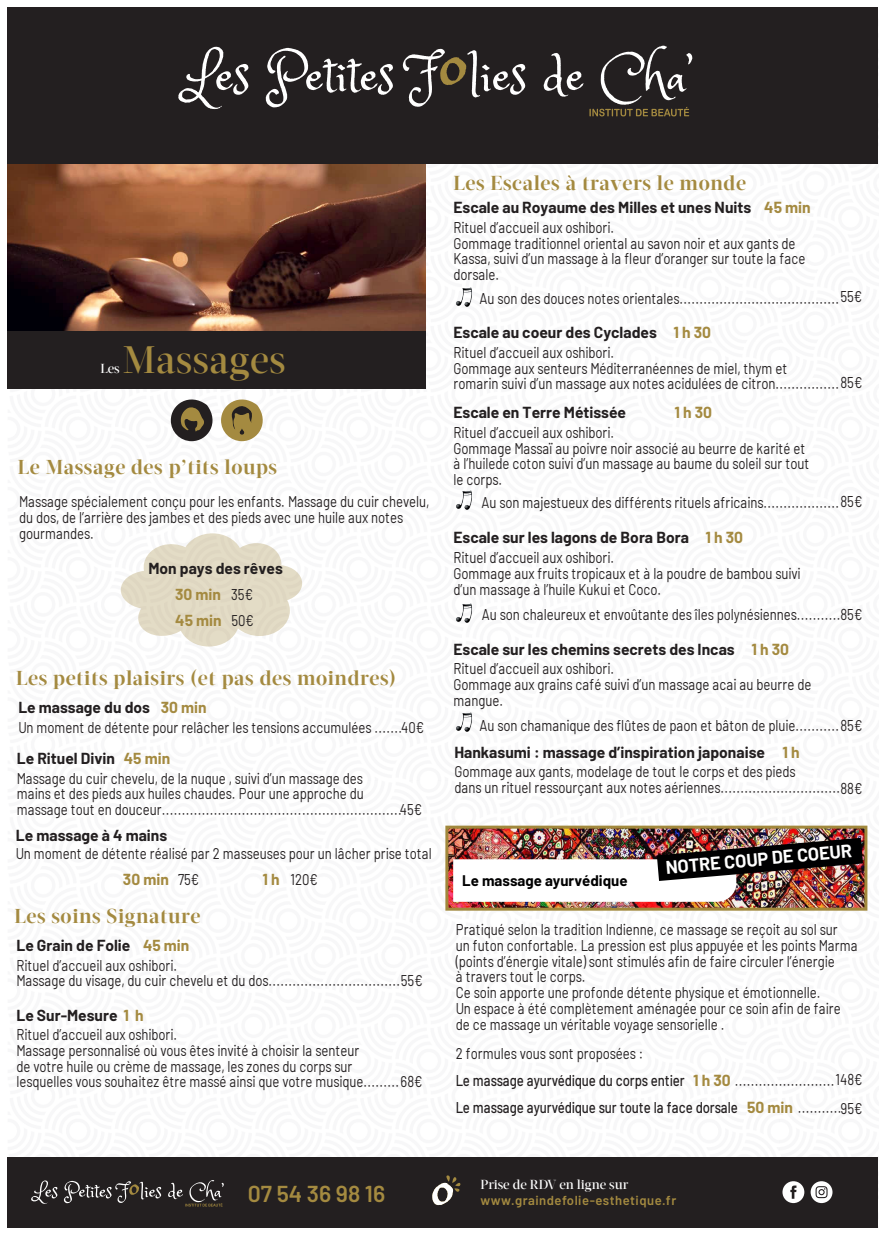
<style>
.page{position:relative;width:884px;height:1233px;background:#fff}
.page>*{position:absolute;margin:0;border:0;box-sizing:border-box;transform-origin:0 0}
.t1{font:500 38px "Acta Display W01";letter-spacing:.01em;color:#a48a40}
.t2{font:600 23px "Barlow";color:#a48a40}
.t3{font:700 20.1px "Acta Display W01";letter-spacing:.03em;color:#a48a40}
.t4{font:700 20px "Acta Display W01";letter-spacing:.03em;color:#a48a40}
.t5{font:700 18px "Barlow";color:#fff}
.t6{font:15.6px/15.7px "Barlow";color:#231f20;scale:.84 1}
.t7{font:700 15.6px "Barlow";color:#231f20}
.t8{font:500 15.6px "Barlow";letter-spacing:-.005em;color:#231f20;scale:.84 1}
.t9{font:700 15.6px "Barlow";color:#a48a40}
.t10{font:700 15px "Barlow";color:#000001}
.t11{font:600 13px "Barlow";letter-spacing:.04em;color:#a48a40}
.t12{font:500 13px "Acta Display W01";color:#fff}
.s1{font-weight:400;color:#231f20}
.s2{color:#a48a40}
.s3{font-weight:700;color:#a48a40}
.s4{font-weight:400}
</style>
<div class="page">
<div style="left:8px;top:1156px;width:870px;height:71px;background:#231f20"></div>
<svg style="left:446px;top:1175px;width:15px;height:17px"></svg>
<img style="left:432px;top:1182px;width:21px;height:23px">
<svg style="left:782px;top:1181px;width:22px;height:22px"></svg>
<svg style="left:811px;top:1181px;width:21px;height:22px"></svg>
<svg style="left:31px;top:1180px;width:26px;height:23px"></svg>
<svg style="left:64px;top:1180px;width:97px;height:23px"></svg>
<svg style="left:168px;top:1180px;width:56px;height:26px"></svg>
<img style="left:449px;top:829px;width:414px;height:77px">
<div style="left:445px;top:825px;width:422px;height:85px;border:3px solid #a1883c"></div>
<img style="left:453px;top:838px;width:410px;height:63px">
<img style="left:455px;top:712px;width:18px;height:20px">
<img style="left:455px;top:603px;width:18px;height:20px">
<img style="left:456px;top:490px;width:16px;height:20px">
<img style="left:456px;top:287px;width:17px;height:20px">
<svg style="left:121px;top:533px;width:181px;height:113px"></svg>
<img style="left:7px;top:164px;width:419px;height:167px">
<svg style="left:171px;top:399px;width:92px;height:42px"></svg>
<div style="left:7px;top:331px;width:419px;height:57px;background:#231f20"></div>
<div style="left:7px;top:7px;width:870px;height:157px;background:#231f20"></div>
<svg style="left:178px;top:47px;width:70px;height:62px"></svg>
<svg style="left:266px;top:48px;width:127px;height:59px"></svg>
<svg style="left:403px;top:49px;width:122px;height:58px"></svg>
<svg style="left:544px;top:46px;width:148px;height:70px"></svg>
<h1 class="t1" style="left:123px;top:338px;width:164px">Massages</h1>
<p class="t12" style="left:101px;top:361px;width:21px">Les</p>
<p class="t4" style="left:18px;top:455px;width:261px">Le Massage des p’tits loups</p>
<p class="t6" style="left:19px;top:492px;width:490px">Massage spécialement conçu pour les enfants. Massage du cuir chevelu, du dos, de l’arrière des jambes et des pieds avec une huile aux notes gourmandes.</p>
<p class="t7" style="left:148px;top:557px;width:136px">Mon pays des rêves</p>
<p class="t9" style="left:175px;top:583px;width:79px">30 min <span class="s1">35€</span></p>
<p class="t9" style="left:175px;top:609px;width:80px">45 min <span class="s1">50€</span></p>
<p class="t4" style="left:16px;top:667px;width:382px">Les petits plaisirs (et pas des moindres)</p>
<p class="t7" style="left:18px;top:696px;width:190px">Le massage du dos <span class="s2">30 min</span></p>
<p class="t6" style="left:18px;top:718px;width:484px">Un moment de détente pour relâcher les tensions accumulées .......40€</p>
<p class="t7" style="left:17px;top:747px;width:155px">Le Rituel Divin <span class="s2">45 min</span></p>
<p class="t6" style="left:17px;top:769px;width:484px">Massage du cuir chevelu, de la nuque , suivi d’un massage des<br>mains et des pieds aux huiles chaudes. Pour une approche du<br>massage tout en douceur............................................................45€</p>
<p class="t7" style="left:16px;top:823px;width:153px">Le massage à 4 mains</p>
<p class="t6" style="left:123px;top:840px;width:369px;line-height:25.4px;text-indent:-107px">Un moment de détente réalisé par 2 masseuses pour un lâcher prise total<br><span class="s3">30 min</span> 75€</p>
<p class="t6" style="left:263px;top:870px;width:67px"><span class="s3">1 h</span> 120€</p>
<p class="t4" style="left:14px;top:904px;width:188px">Les soins Signature</p>
<p class="t7" style="left:16px;top:934px;width:174px">Le Grain de Folie <span class="s2">45 min</span></p>
<p class="t6" style="left:16px;top:956px;width:485px">Rituel d’accueil aux oshibori.<br>Massage du visage, du cuir chevelu et du dos.................................55€</p>
<p class="t7" style="left:16px;top:1003px;width:129px">Le Sur-Mesure <span class="s2">1 h</span></p>
<p class="t6" style="left:16px;top:1025px;width:485px">Rituel d’accueil aux oshibori.<br>Massage personnalisé où vous êtes invité à choisir la senteur<br>de votre huile ou crème de massage, les zones du corps sur<br>lesquelles vous souhaitez être massé ainsi que votre musique.........68€</p>
<p class="t3" style="left:453px;top:171px;width:294px">Les Escales à travers le monde</p>
<p class="t7" style="left:453px;top:196px;width:359px">Escale au Royaume des Milles et unes Nuits <span class="s2">45 min</span></p>
<p class="t6" style="left:453px;top:218px;width:421px">Rituel d’accueil aux oshibori.<br>Gommage traditionnel oriental au savon noir et aux gants de Kassa, suivi d’un massage à la fleur d’oranger sur toute la face dorsale.</p>
<p class="t6" style="left:840px;top:287px;width:27px">55€</p>
<p class="t6" style="left:479px;top:289px;width:430px">Au son des douces notes orientales........................................</p>
<p class="t7" style="left:453px;top:321px;width:259px">Escale au coeur des Cyclades <span class="s2">1 h 30</span></p>
<p class="t6" style="left:453px;top:343px;width:488px">Rituel d’accueil aux oshibori.<br>Gommage aux senteurs Méditerranéennes de miel, thym et<br>romarin suivi d’un massage aux notes acidulées de citron................85€</p>
<p class="t7" style="left:453px;top:401px;width:174px">Escale en Terre Métissée</p>
<p class="t9" style="left:674px;top:401px;width:39px">1 h 30</p>
<p class="t6" style="left:453px;top:423px;width:425px">Rituel d’accueil aux oshibori.<br>Gommage Massaï au poivre noir associé au beurre de karité et à l’huilede coton suivi d’un massage au baume du soleil sur tout le corps.</p>
<p class="t6" style="left:840px;top:492px;width:28px">85€</p>
<p class="t6" style="left:481px;top:493px;width:427px">Au son majestueux des différents rituels africains...................</p>
<p class="t7" style="left:453px;top:526px;width:291px">Escale sur les lagons de Bora Bora <span class="s2">1 h 30</span></p>
<p class="t6" style="left:453px;top:548px;width:415px">Rituel d’accueil aux oshibori.<br>Gommage aux fruits tropicaux et à la poudre de bambou suivi d’un massage à l’huile Kukui et Coco.</p>
<p class="t6" style="left:482px;top:606px;width:455px">Au son chaleureux et envoûtante des îles polynésiennes...........85€</p>
<p class="t7" style="left:453px;top:637px;width:337px">Escale sur les chemins secrets des Incas <span class="s2">1 h 30</span></p>
<p class="t6" style="left:453px;top:659px;width:428px">Rituel d’accueil aux oshibori.<br>Gommage aux grains café suivi d’un massage acai au beurre de mangue.</p>
<p class="t6" style="left:479px;top:716px;width:457px">Au son chamanique des flûtes de paon et bâton de pluie...........85€</p>
<p class="t7" style="left:454px;top:740px;width:347px">Hankasumi : massage d’inspiration japonaise <span class="s2">1 h</span></p>
<p class="t6" style="left:454px;top:762px;width:487px">Gommage aux gants, modelage de tout le corps et des pieds<br>dans un rituel ressourçant aux notes aériennes.............................. 88€</p>
<p class="t10" style="left:462px;top:869px;width:167px">Le massage ayurvédique</p>
<p class="t5" style="left:665px;top:854px;width:188px;rotate:-5deg">NOTRE COUP DE COEUR</p>
<p class="t6" style="left:456px;top:920px;width:480px">Pratiqué selon la tradition Indienne, ce massage se reçoit au sol sur<br>un futon confortable. La pression est plus appuyée et les points Marma (points d’énergie vitale) sont stimulés afin de faire circuler l’énergie<br>à travers tout le corps.<br>Ce soin apporte une profonde détente physique et émotionnelle.<br>Un espace à été complètement aménagée pour ce soin afin de faire de ce massage un véritable voyage sensorielle .</p>
<p class="t6" style="left:456px;top:1044px;width:225px">2 formules vous sont proposées :</p>
<p class="t8" style="left:456px;top:1069px;width:486px">Le massage ayurvédique du corps entier <span class="s3">1 h 30</span> <span class="s4">.........................148€</span></p>
<p class="t8" style="left:456px;top:1096px;width:486px">Le massage ayurvédique sur toute la face dorsale <span class="s3">50 min</span> <span class="s4">...........95€</span></p>
<h2 class="t2" style="left:248px;top:1176px;width:139px">07 54 36 98 16</h2>
<p class="t12" style="left:480px;top:1177px;width:149px">Prise de RDV en ligne sur</p>
<p class="t11" style="left:480px;top:1191px;width:197px">www.graindefolie-esthetique.fr</p>
</div>
